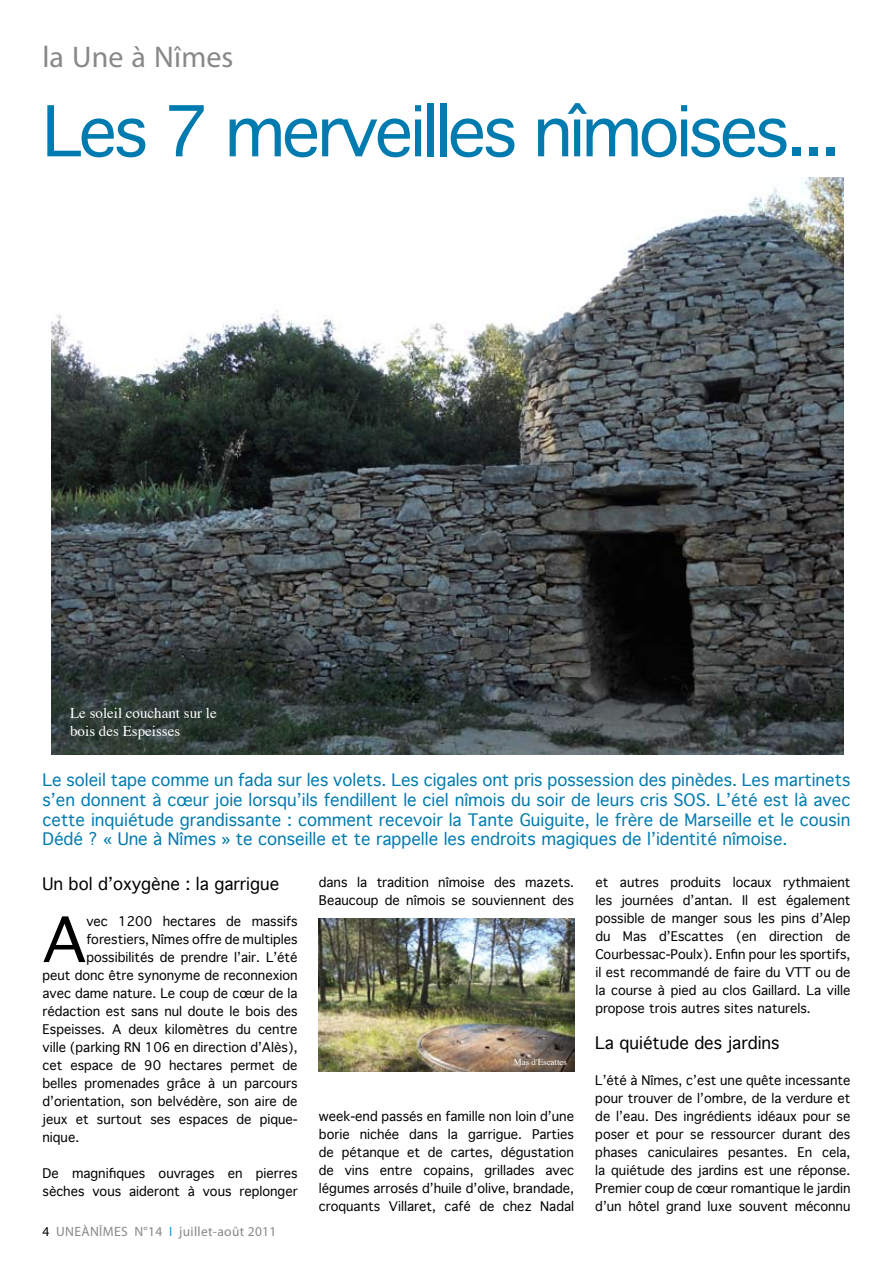
<style>
.page{position:relative;width:893px;height:1263px;background:#fff}
.page>*{position:absolute;margin:0;border:0;box-sizing:border-box;transform-origin:0 0}
.t1{font:67.5px "Geneva";letter-spacing:-.05em;color:#007bb0}
.t2{font:60.3px "Geneva";color:#000}
.t3{font:30px "Myriad Pro";color:#87888a}
.t4{font:16.5px/19.8px "Geneva";color:#007bb0;text-align:justify}
.t5{font:16.5px "Geneva";color:#000}
.t6{font:15px/18px "Times";color:#fff}
.t7{font:13.5px "Myriad Pro";letter-spacing:.025em;color:#87888a}
.t8{font:12.75px/18px "Geneva";color:#000;text-align:justify}
.t9{font:9px "Times";color:#fff}
.s1{color:#000}
.s2{color:#009ee0}
</style>
<div class="page">
<img style="left:51px;top:177px;width:792px;height:577px">
<img style="left:319px;top:918px;width:255px;height:153px">
<h3 class="t3" style="left:43px;top:38px;width:192px">la Une à Nîmes</h3>
<h1 class="t1" style="left:43px;top:74px;width:800px">Les 7 merveilles nîmoises...</h1>
<p class="t6" style="left:70px;top:703px;width:148px">Le soleil couchant sur le bois des Espeisses</p>
<p class="t4" style="left:43px;top:770px;width:809px">Le soleil tape comme un fada sur les volets. Les cigales ont pris possession des pinèdes. Les martinets s’en donnent à cœur joie lorsqu’ils fendillent le ciel nîmois du soir de leurs cris SOS. L’été est là avec cette inquiétude grandissante : comment recevoir la Tante Guiguite, le frère de Marseille et le cousin Dédé ? « Une à Nîmes » te conseille et te rappelle les endroits magiques de l’identité nîmoise.</p>
<p class="t5" style="left:43px;top:870px;width:238px">Un bol d’oxygène : la garrigue</p>
<h2 class="t2" style="left:43px;top:888px;width:45px">A</h2>
<p class="t8" style="left:86px;top:912px;width:213px">vec 1200 hectares de massifs</p>
<p class="t8" style="left:86px;top:930px;width:213px">forestiers, Nîmes offre de multiples</p>
<p class="t8" style="left:86px;top:948px;width:213px">possibilités de prendre l’air. L’été</p>
<p class="t8" style="left:43px;top:966px;width:257px">peut donc être synonyme de reconnexion</p>
<p class="t8" style="left:43px;top:984px;width:257px">avec dame nature. Le coup de cœur de la</p>
<p class="t8" style="left:43px;top:1002px;width:257px">rédaction est sans nul doute le bois des</p>
<p class="t8" style="left:43px;top:1020px;width:257px">Espeisses. A deux kilomètres du centre</p>
<p class="t8" style="left:43px;top:1038px;width:257px">ville (parking RN 106 en direction d’Alès),</p>
<p class="t8" style="left:43px;top:1056px;width:257px">cet espace de 90 hectares permet de</p>
<p class="t8" style="left:43px;top:1074px;width:257px">belles promenades grâce à un parcours</p>
<p class="t8" style="left:43px;top:1092px;width:257px">d’orientation, son belvédère, son aire de</p>
<p class="t8" style="left:43px;top:1110px;width:257px">jeux et surtout ses espaces de pique-</p>
<p class="t8" style="left:43px;top:1128px;width:38px">nique.</p>
<p class="t8" style="left:43px;top:1164px;width:257px">De magnifiques ouvrages en pierres sèches vous aideront à vous replonger</p>
<p class="t7" style="left:43px;top:1223px;width:235px"><span class="s1">4</span> UNEÀNÎMES N°14 <span class="s2">I</span> juillet-août 2011</p>
<p class="t8" style="left:319px;top:873px;width:257px">dans la tradition nîmoise des mazets.<br>Beaucoup de nîmois se souviennent des</p>
<p class="t9" style="left:514px;top:1054px;width:55px">Mas d'Escattes</p>
<p class="t8" style="left:319px;top:1107px;width:257px">week-end passés en famille non loin d’une borie nichée dans la garrigue. Parties de pétanque et de cartes, dégustation de vins entre copains, grillades avec légumes arrosés d’huile d’olive, brandade, croquants Villaret, café de chez Nadal</p>
<p class="t8" style="left:595px;top:873px;width:257px">et autres produits locaux rythmaient les journées d’antan. Il est également possible de manger sous les pins d’Alep du Mas d’Escattes (en direction de Courbessac-Poulx). Enfin pour les sportifs, il est recommandé de faire du VTT ou de la course à pied au clos Gaillard. La ville propose trois autres sites naturels.</p>
<p class="t5" style="left:595px;top:1029px;width:186px">La quiétude des jardins</p>
<p class="t8" style="left:595px;top:1071px;width:257px">L’été à Nîmes, c’est une quête incessante pour trouver de l’ombre, de la verdure et de l’eau. Des ingrédients idéaux pour se poser et pour se ressourcer durant des phases caniculaires pesantes. En cela, la quiétude des jardins est une réponse.<br>Premier coup de cœur romantique le jardin d’un hôtel grand luxe souvent méconnu</p>
</div>
